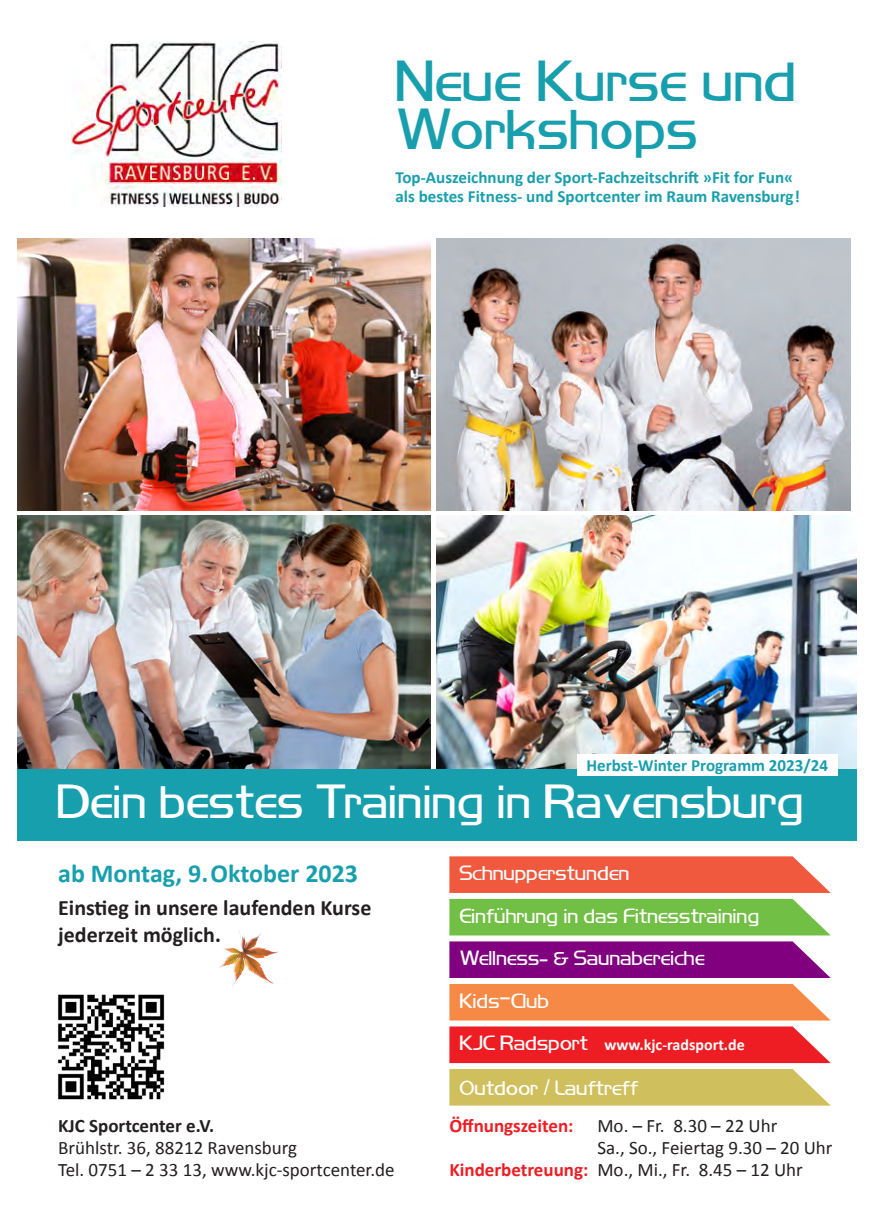
<style>
.page{position:relative;width:876px;height:1225px;background:#fff}
.page>*{position:absolute;margin:0;border:0;box-sizing:border-box;transform-origin:0 0}
.t1{font:43.2px/48.2px "Mikity";color:#189fad}
.t2{font:35.8px "Mikity";color:#fff}
.t3{font:700 26px "Calibri";color:#189fad}
.t4{font:700 22px/26px "Calibri";color:#231f20}
.t5{font:19px/22px "Calibri";color:#231f20}
.t6{font:700 19px "Calibri";color:#231f20}
.t7{font:700 19px "Calibri";color:#ee1d23}
.t8{font:700 17px/19.2px "Calibri";color:#189fad}
.t9{font:700 16px "Calibri";color:#fff}
.t10{font:15.4px "Mikity";color:#fff}
.s1{font-family:"Mikity";font-weight:400;font-size:15.4px}
.s2{font-family:"Arial";font-size:22px}
.s3{font-weight:700;color:#ee1d23}
</style>
<div class="page">
<img style="left:17px;top:238px;width:414px;height:272px">
<img style="left:437px;top:238px;width:413px;height:272px">
<img style="left:437px;top:515px;width:419px;height:254px">
<img style="left:17px;top:515px;width:414px;height:272px">
<div style="left:18px;top:769px;width:839px;height:71px;background:#189fad"></div>
<div style="left:577px;top:754px;width:261px;height:21px;background:#fff"></div>
<img style="left:71px;top:42px;width:210px;height:164px">
<svg style="left:449px;top:856px;width:382px;height:37px;background:#f06349"></svg>
<svg style="left:449px;top:941px;width:382px;height:37px;background:#871087"></svg>
<div style="left:449px;top:984px;width:381px;height:36px;background:#f68945"></div>
<svg style="left:449px;top:1026px;width:382px;height:37px;background:#ef2b31"></svg>
<div style="left:449px;top:1069px;width:381px;height:36px;background:#d0bf5d"></div>
<div style="left:449px;top:899px;width:381px;height:36px;background:#71bf44"></div>
<img style="left:58px;top:994px;width:107px;height:106px">
<h1 class="t1" style="left:395px;top:61px;width:403px">Neue Kurse und<br>Workshops</h1>
<p class="t8" style="left:395px;top:168px;width:406px">Top-Auszeichnung der Sport-Fachzeitschrift »Fit for Fun« als bestes Fitness- und Sportcenter im Raum Ravensburg!</p>
<p class="t8" style="left:586px;top:756px;width:243px">Herbst-Winter Programm 2023/24</p>
<h2 class="t2" style="left:56px;top:784px;width:750px">Dein bestes Training in Ravensburg</h2>
<h3 class="t3" style="left:58px;top:856px;width:301px">ab Montag, 9. Oktober 2023</h3>
<p class="t4" style="left:58px;top:895px;width:315px">Einstieg in unsere laufenden Kurse jederzeit möglich.</p>
<p class="t6" style="left:58px;top:1113px;width:157px">KJC Sportcenter e.V.</p>
<p class="t5" style="left:58px;top:1135px;width:338px">Brühlstr. 36, 88212 Ravensburg<br>Tel. 0751 – 2 33 13, www.kjc-sportcenter.de</p>
<p class="t10" style="left:459px;top:866px;width:172px">Schnupperstunden</p>
<p class="t10" style="left:497px;top:896px;width:8px">..</p>
<p class="t10" style="left:459px;top:908px;width:302px">Einfuhrung in das Fitnesstraining</p>
<p class="t10" style="left:459px;top:951px;width:247px">Wellness- &amp; Saunabereiche</p>
<p class="t10" style="left:459px;top:993px;width:91px">Kids-Club</p>
<p class="t9" style="left:459px;top:1035px;width:287px"><span class="s1">KJC Radsport</span> www.kjc-radsport.de</p>
<p class="t10" style="left:459px;top:1080px;width:181px">Outdoor <span class="s2">/</span> Lauftreff</p>
<p class="t7" style="left:449px;top:1113px;width:126px">Öffnungszeiten:</p>
<p class="t5" style="left:597px;top:1113px;width:182px">Mo. – Fr. 8.30 – 22 Uhr</p>
<p class="t5" style="left:597px;top:1135px;width:237px">Sa., So., Feiertag 9.30 – 20 Uhr</p>
<p class="t5" style="left:449px;top:1157px;width:355px"><span class="s3">Kinderbetreuung:</span> Mo., Mi., Fr. 8.45 – 12 Uhr</p>
</div>
